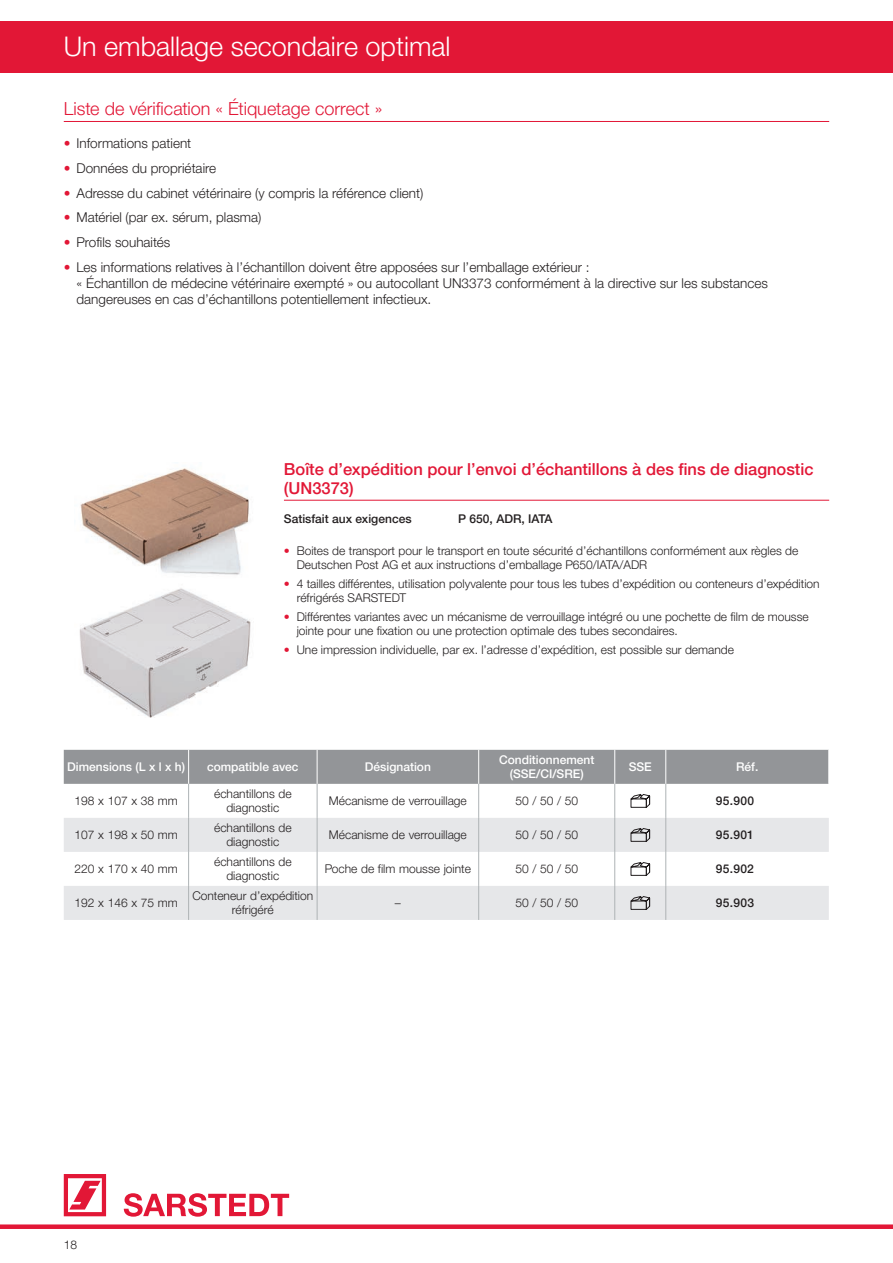
<style>
.page{position:relative;width:893px;height:1263px;background:#fff}
.page>*{position:absolute;margin:0;border:0;box-sizing:border-box;transform-origin:0 0}
.t1{font:300 27px "Helvetica Neue LTW1 G";color:#fff}
.t2{font:300 18px "Helvetica Neue LTW1 G";color:#e21736}
.t3{font:500 16.5px/19.5px "Helvetica Neue LTW1 G";color:#e21736}
.t4{font:300 13.5px/16.2px "Helvetica Neue LTW1 G";color:#231f20}
.t5{font:300 12px/14.4px "Helvetica Neue LTW1 G";color:#231f20;text-align:center}
.t6{font:500 12px/14.2px "Helvetica Neue LTW1 G";color:#fff;text-align:center}
.t7{font:500 12px "Helvetica Neue LTW1 G";color:#231f20}
.s1{color:#e21736}
</style>
<div class="page">
<div style="left:0;top:1224px;width:893px;height:5px;background:#e21736"></div>
<div style="left:0;top:21px;width:893px;height:51px;background:#e21736"></div>
<svg style="left:64px;top:1174px;width:42px;height:42px"></svg>
<svg style="left:124px;top:1193px;width:165px;height:24px"></svg>
<hr style="left:284px;top:500px;width:545px;height:1px;background:#e21736">
<img style="left:79px;top:468px;width:172px;height:250px">
<div style="left:64px;top:750px;width:764px;height:34px;background:#939598"></div>
<svg style="left:64px;top:818px;width:765px;height:102px;fill:#e6e7e9"></svg>
<hr style="left:188px;top:750px;width:1px;height:34px;background:#fff">
<hr style="left:317px;top:750px;width:1px;height:34px;background:#fff">
<hr style="left:478px;top:750px;width:1px;height:34px;background:#fff">
<hr style="left:614px;top:750px;width:1px;height:34px;background:#fff">
<hr style="left:665px;top:750px;width:1px;height:34px;background:#fff">
<hr style="left:188px;top:784px;width:1px;height:34px;background:#aeb3b5">
<hr style="left:317px;top:784px;width:1px;height:34px;background:#aeb3b5">
<hr style="left:478px;top:784px;width:1px;height:34px;background:#aeb3b5">
<hr style="left:614px;top:784px;width:1px;height:34px;background:#aeb3b5">
<hr style="left:665px;top:784px;width:1px;height:34px;background:#aeb3b5">
<hr style="left:188px;top:818px;width:1px;height:34px;background:#aeb3b5">
<hr style="left:317px;top:818px;width:1px;height:34px;background:#aeb3b5">
<hr style="left:478px;top:818px;width:1px;height:34px;background:#aeb3b5">
<hr style="left:614px;top:818px;width:1px;height:34px;background:#aeb3b5">
<hr style="left:665px;top:818px;width:1px;height:34px;background:#aeb3b5">
<hr style="left:188px;top:852px;width:1px;height:34px;background:#aeb3b5">
<hr style="left:317px;top:852px;width:1px;height:34px;background:#aeb3b5">
<hr style="left:478px;top:852px;width:1px;height:34px;background:#aeb3b5">
<hr style="left:614px;top:852px;width:1px;height:34px;background:#aeb3b5">
<hr style="left:665px;top:852px;width:1px;height:34px;background:#aeb3b5">
<hr style="left:188px;top:886px;width:1px;height:34px;background:#aeb3b5">
<hr style="left:317px;top:886px;width:1px;height:34px;background:#aeb3b5">
<hr style="left:478px;top:886px;width:1px;height:34px;background:#aeb3b5">
<hr style="left:614px;top:886px;width:1px;height:34px;background:#aeb3b5">
<hr style="left:665px;top:886px;width:1px;height:34px;background:#aeb3b5">
<svg style="left:630px;top:794px;width:20px;height:14px"></svg>
<svg style="left:630px;top:828px;width:20px;height:14px"></svg>
<svg style="left:630px;top:862px;width:20px;height:14px"></svg>
<svg style="left:630px;top:896px;width:20px;height:14px"></svg>
<hr style="left:64px;top:121px;width:765px;height:1px;background:#e21736">
<h1 class="t1" style="left:64px;top:30px;width:388px">Un emballage secondaire optimal</h1>
<h2 class="t2" style="left:64px;top:97px;width:320px">Liste de vérification « Étiquetage correct »</h2>
<p class="t4" style="left:64px;top:135px;width:129px"><span class="s1">•</span> Informations patient</p>
<p class="t4" style="left:64px;top:160px;width:154px"><span class="s1">•</span> Données du propriétaire</p>
<p class="t4" style="left:64px;top:185px;width:361px"><span class="s1">•</span> Adresse du cabinet vétérinaire (y compris la référence client)</p>
<p class="t4" style="left:64px;top:209px;width:199px"><span class="s1">•</span> Matériel (par ex. sérum, plasma)</p>
<p class="t4" style="left:64px;top:234px;width:108px"><span class="s1">•</span> Profils souhaités</p>
<p class="t4" style="left:77px;top:259px;width:693px;text-indent:-13px"><span class="s1">•</span> Les informations relatives à l’échantillon doivent être apposées sur l’emballage extérieur :<br>« Échantillon de médecine vétérinaire exempté » ou autocollant UN3373 conformément à la directive sur les substances dangereuses en cas d’échantillons potentiellement infectieux.</p>
<h3 class="t3" style="left:284px;top:459px;width:531px">Boîte d’expédition pour l’envoi d’échantillons à des fins de diagnostic (UN3373)</h3>
<p class="t7" style="left:284px;top:512px;width:129px">Satisfait aux exigences</p>
<p class="t7" style="left:458px;top:512px;width:96px">P 650, ADR, IATA</p>
<p class="t5" style="left:297px;top:543px;width:503px;text-align:left;text-indent:-13px"><span class="s1">•</span> Boites de transport pour le transport en toute sécurité d’échantillons conformément aux règles de<br>Deutschen Post AG et aux instructions d’emballage P650/IATA/ADR</p>
<p class="t5" style="left:297px;top:576px;width:524px;text-align:left;text-indent:-13px"><span class="s1">•</span> 4 tailles différentes, utilisation polyvalente pour tous les tubes d’expédition ou conteneurs d’expédition réfrigérés SARSTEDT</p>
<p class="t5" style="left:297px;top:609px;width:513px;text-align:left;text-indent:-13px"><span class="s1">•</span> Différentes variantes avec un mécanisme de verrouillage intégré ou une pochette de film de mousse jointe pour une fixation ou une protection optimale des tubes secondaires.</p>
<p class="t5" style="left:284px;top:642px;width:451px"><span class="s1">•</span> Une impression individuelle, par ex. l’adresse d’expédition, est possible sur demande</p>
<p class="t6" style="left:67px;top:760px;width:119px">Dimensions (L x l x h)</p>
<p class="t6" style="left:207px;top:760px;width:93px">compatible avec</p>
<p class="t6" style="left:365px;top:760px;width:68px">Désignation</p>
<p class="t6" style="left:499px;top:753px;width:97px">Conditionnement (SSE/CI/SRE)</p>
<p class="t6" style="left:629px;top:760px;width:25px">SSE</p>
<p class="t6" style="left:736px;top:760px;width:24px">Réf.</p>
<p class="t5" style="left:75px;top:794px;width:105px">198 x 107 x 38 mm</p>
<p class="t5" style="left:214px;top:786px;width:79px">échantillons de diagnostic</p>
<p class="t5" style="left:329px;top:794px;width:139px">Mécanisme de verrouillage</p>
<p class="t5" style="left:515px;top:794px;width:64px">50 / 50 / 50</p>
<p class="t7" style="left:716px;top:794px;width:40px">95.900</p>
<p class="t5" style="left:75px;top:828px;width:105px">107 x 198 x 50 mm</p>
<p class="t5" style="left:214px;top:820px;width:79px">échantillons de diagnostic</p>
<p class="t5" style="left:329px;top:828px;width:139px">Mécanisme de verrouillage</p>
<p class="t5" style="left:515px;top:828px;width:64px">50 / 50 / 50</p>
<p class="t7" style="left:716px;top:828px;width:39px">95.901</p>
<p class="t5" style="left:75px;top:862px;width:105px">220 x 170 x 40 mm</p>
<p class="t5" style="left:214px;top:854px;width:79px">échantillons de diagnostic</p>
<p class="t5" style="left:325px;top:862px;width:148px">Poche de film mousse jointe</p>
<p class="t5" style="left:515px;top:862px;width:64px">50 / 50 / 50</p>
<p class="t7" style="left:716px;top:862px;width:39px">95.902</p>
<p class="t5" style="left:75px;top:896px;width:105px">192 x 146 x 75 mm</p>
<p class="t5" style="left:192px;top:888px;width:122px">Conteneur d’expédition réfrigéré</p>
<p class="t5" style="left:395px;top:896px;width:7px">–</p>
<p class="t5" style="left:515px;top:896px;width:64px">50 / 50 / 50</p>
<p class="t7" style="left:716px;top:896px;width:40px">95.903</p>
<p class="t5" style="left:64px;top:1238px;width:15px">18</p>
</div>
